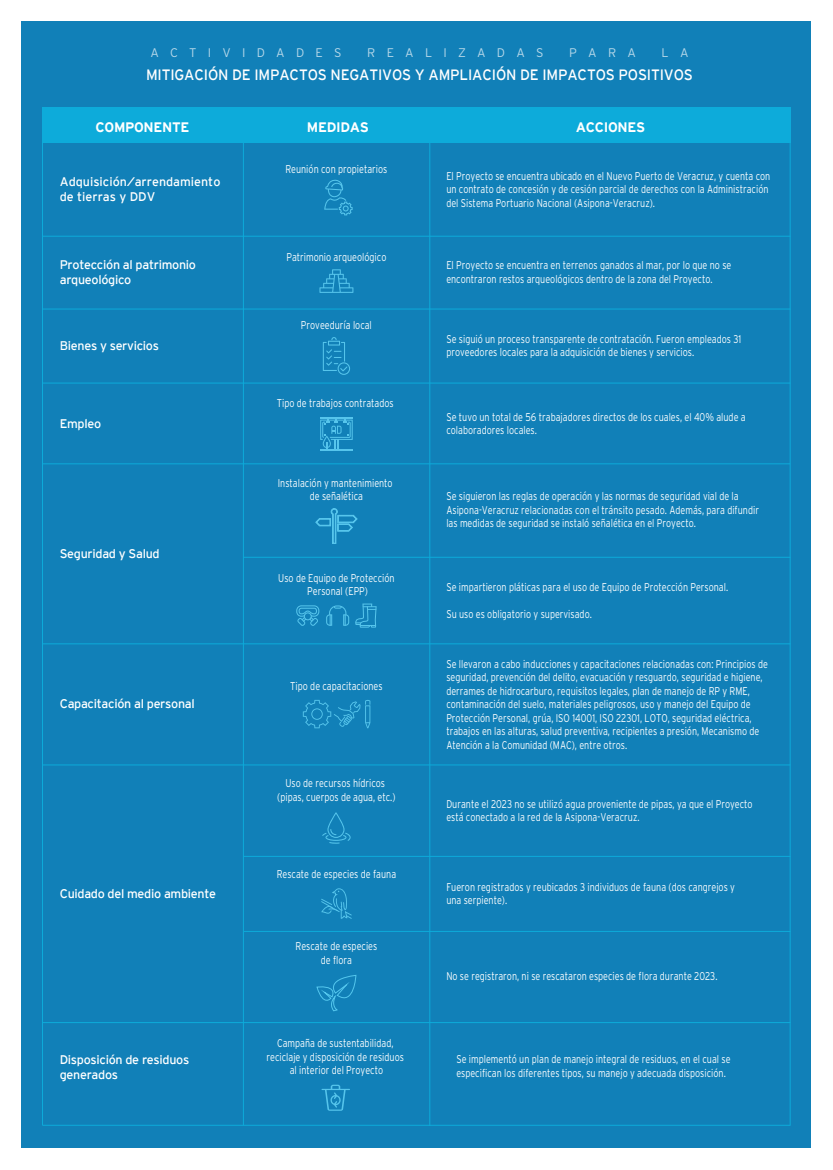
<style>
.page{position:relative;width:833px;height:1170px;background:#fff}
.page>*{position:absolute;margin:0;border:0;box-sizing:border-box;transform-origin:0 0}
.t1{font:15px "Interstate Mono";letter-spacing:-.01em;color:#fff}
.t2{font:700 13.75px "Interstate";letter-spacing:-.025em;color:#fff}
.t3{font:12.5px/15px "Interstate Mono";letter-spacing:-.025em;color:#fff}
.t4{font:12.5px/15px "Interstate Mono";color:#fff}
.t5{font:300 12.5px "Interstate";letter-spacing:.9em;color:rgb(255 255 255/.7)}
.t6{font:300 11.25px/13.5px "Interstate";color:#fff;scale:.8 1}
</style>
<div class="page">
<div style="left:21px;top:22px;width:789px;height:1126px;background:#1180b8"></div>
<div style="left:42px;top:108px;width:748px;height:35px;background:#0dabda"></div>
<hr style="left:243px;top:129px;width:1px;height:996px;background:#0dabda">
<hr style="left:42px;top:129px;width:1px;height:996px;background:#0dabda">
<hr style="left:789px;top:129px;width:1px;height:996px;background:#0dabda">
<hr style="left:429px;top:129px;width:1px;height:996px;background:#0dabda">
<hr style="left:42px;top:236px;width:748px;height:1px;background:#0dabda">
<hr style="left:42px;top:308px;width:748px;height:1px;background:#0dabda">
<hr style="left:42px;top:382px;width:748px;height:1px;background:#0dabda">
<hr style="left:42px;top:643px;width:748px;height:1px;background:#0dabda">
<hr style="left:42px;top:764px;width:748px;height:1px;background:#0dabda">
<hr style="left:42px;top:1022px;width:748px;height:1px;background:#0dabda">
<hr style="left:244px;top:930px;width:546px;height:1px;background:#0dabda">
<hr style="left:42px;top:1124px;width:748px;height:1px;background:#0dabda">
<hr style="left:42px;top:463px;width:748px;height:1px;background:#0dabda">
<hr style="left:243px;top:556px;width:547px;height:1px;background:#0dabda">
<hr style="left:243px;top:855px;width:547px;height:1px;background:#0dabda">
<svg style="left:324px;top:179px;width:28px;height:36px"></svg>
<svg style="left:319px;top:269px;width:34px;height:24px"></svg>
<svg style="left:323px;top:337px;width:27px;height:38px"></svg>
<hr style="left:320px;top:449px;width:33px;height:1px;background:#56c5ec">
<hr style="left:320px;top:417px;width:33px;height:1px;background:#56c5ec">
<svg style="left:320px;top:418px;width:33px;height:31px"></svg>
<svg style="left:315px;top:508px;width:43px;height:36px"></svg>
<svg style="left:326px;top:605px;width:23px;height:20px"></svg>
<svg style="left:296px;top:605px;width:23px;height:20px"></svg>
<svg style="left:355px;top:603px;width:22px;height:24px"></svg>
<svg style="left:303px;top:700px;width:67px;height:28px"></svg>
<svg style="left:322px;top:812px;width:29px;height:31px"></svg>
<svg style="left:321px;top:888px;width:31px;height:30px"></svg>
<svg style="left:316px;top:975px;width:41px;height:37px"></svg>
<svg style="left:321px;top:1084px;width:29px;height:26px"></svg>
<p class="t5" style="left:150px;top:46px;width:192px">ACTIVIDADES</p>
<p class="t5" style="left:367px;top:46px;width:178px">REALIZADAS</p>
<p class="t5" style="left:569px;top:46px;width:68px">PARA</p>
<p class="t5" style="left:661px;top:46px;width:28px">L A</p>
<h1 class="t1" style="left:146px;top:66px;width:548px">MITIGACIÓN DE IMPACTOS NEGATIVOS Y AMPLIACIÓN DE IMPACTOS POSITIVOS</h1>
<p class="t2" style="left:96px;top:120px;width:95px">COMPONENTE</p>
<p class="t2" style="left:307px;top:120px;width:63px">MEDIDAS</p>
<p class="t2" style="left:576px;top:120px;width:71px">ACCIONES</p>
<p class="t6" style="left:285px;top:162px;width:129px">Reunión con propietarios</p>
<p class="t6" style="left:446px;top:169px;width:406px">El Proyecto se encuentra ubicado en el Nuevo Puerto de Veracruz, y cuenta con un contrato de concesión y de cesión parcial de derechos con la Administración del Sistema Portuario Nacional (Asipona-Veracruz).</p>
<p class="t4" style="left:60px;top:174px;width:162px">Adquisición/arrendamiento de tierras y DDV</p>
<p class="t3" style="left:60px;top:257px;width:138px">Protección al patrimonio arqueológico</p>
<p class="t6" style="left:286px;top:250px;width:126px">Patrimonio arqueológico</p>
<p class="t6" style="left:301px;top:318px;width:90px">Proveeduría local</p>
<p class="t6" style="left:446px;top:258px;width:358px">El Proyecto se encuentra en terrenos ganados al mar, por lo que no se encontraron restos arqueológicos dentro de la zona del Proyecto.</p>
<p class="t3" style="left:60px;top:338px;width:101px">Bienes y servicios</p>
<p class="t6" style="left:446px;top:332px;width:370px">Se siguió un proceso transparente de contratación. Fueron empleados 31 proveedores locales para la adquisición de bienes y servicios.</p>
<p class="t6" style="left:277px;top:396px;width:148px">Tipo de trabajos contratados</p>
<p class="t3" style="left:60px;top:416px;width:43px">Empleo</p>
<p class="t6" style="left:446px;top:410px;width:376px">Se tuvo un total de 56 trabajadores directos de los cuales, el 40% alude a colaboradores locales.</p>
<p class="t3" style="left:60px;top:546px;width:101px">Seguridad y Salud</p>
<p class="t3" style="left:60px;top:696px;width:136px">Capacitación al personal</p>
<p class="t3" style="left:60px;top:885px;width:158px">Cuidado del medio ambiente</p>
<p class="t6" style="left:278px;top:475px;width:145px;text-align:center">Instalación y mantenimiento de señalética</p>
<p class="t6" style="left:278px;top:571px;width:147px;text-align:center">Uso de Equipo de Protección<br>Personal (EPP)</p>
<p class="t6" style="left:290px;top:679px;width:117px">Tipo de capacitaciones</p>
<p class="t6" style="left:277px;top:776px;width:149px;text-align:center">Uso de recursos hídricos (pipas, cuerpos de agua, etc.)</p>
<p class="t6" style="left:277px;top:867px;width:151px">Rescate de especies de fauna</p>
<p class="t6" style="left:295px;top:939px;width:104px;text-align:center">Rescate de especies de flora</p>
<p class="t6" style="left:446px;top:489px;width:392px">Se siguieron las reglas de operación y las normas de seguridad vial de la<br>Asipona-Veracruz relacionadas con el tránsito pesado. Además, para difundir las medidas de seguridad se instaló señalética en el Proyecto.</p>
<p class="t6" style="left:446px;top:580px;width:354px">Se impartieron pláticas para el uso de Equipo de Protección Personal.</p>
<p class="t6" style="left:446px;top:607px;width:183px">Su uso es obligatorio y supervisado.</p>
<p class="t6" style="left:446px;top:656px;width:403px">Se llevaron a cabo inducciones y capacitaciones relacionadas con: Principios de seguridad, prevención del delito, evacuación y resguardo, seguridad e higiene, derrames de hidrocarburo, requisitos legales, plan de manejo de RP y RME, contaminación del suelo, materiales peligrosos, uso y manejo del Equipo de Protección Personal, grúa, ISO 14001, ISO 22301, LOTO, seguridad eléctrica, trabajos en las alturas, salud preventiva, recipientes a presión, Mecanismo de Atención a la Comunidad (MAC), entre otros.</p>
<p class="t6" style="left:446px;top:796px;width:384px">Durante el 2023 no se utilizó agua proveniente de pipas, ya que el Proyecto está conectado a la red de la Asipona-Veracruz.</p>
<p class="t6" style="left:446px;top:879px;width:362px">Fueron registrados y reubicados 3 individuos de fauna (dos cangrejos y una serpiente).</p>
<p class="t6" style="left:446px;top:968px;width:340px">No se registraron, ni se rescataron especies de flora durante 2023.</p>
<p class="t6" style="left:266px;top:1036px;width:173px;text-align:center">Campaña de sustentabilidad, reciclaje y disposición de residuos al interior del Proyecto</p>
<p class="t3" style="left:60px;top:1051px;width:131px">Disposición de residuos generados</p>
<p class="t6" style="left:456px;top:1052px;width:344px">Se implementó un plan de manejo integral de residuos, en el cual se especifican los diferentes tipos, su manejo y adecuada disposición.</p>
</div>
